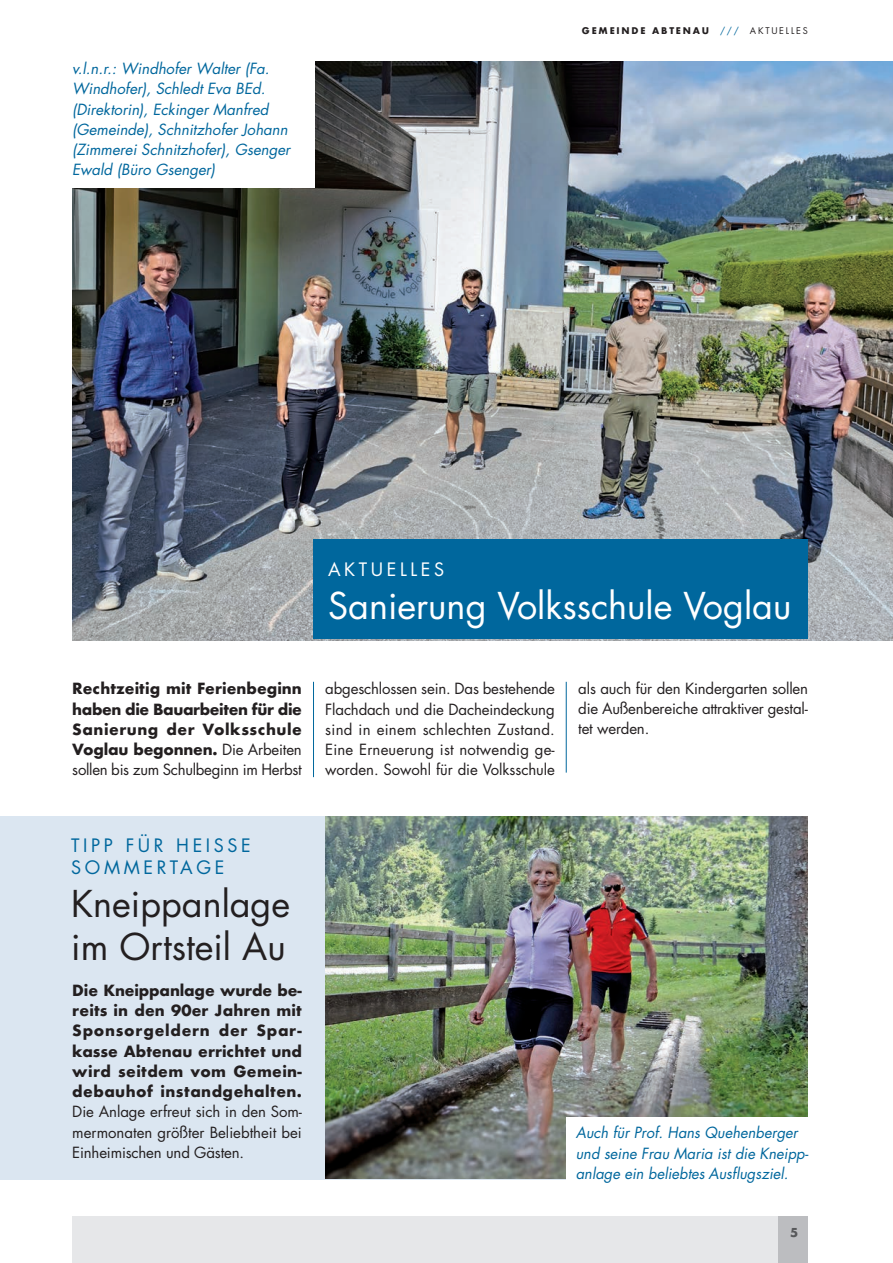
<style>
.page{position:relative;width:893px;height:1263px;background:#fff}
.page>*{position:absolute;margin:0;border:0;box-sizing:border-box;transform-origin:0 0}
.t1{font:36px "Futura";color:#fff}
.t2{font:36px/43.2px "Futura";color:#231f20}
.t3{font:18px/21.6px "Futura";letter-spacing:.2em;color:#00679d}
.t4{font:18px "Futura";letter-spacing:.2em;color:#fff}
.t5{font:15px/20.2px "Futura";letter-spacing:-.01em;color:#231f20;text-align:justify}
.t6{font:700 15px/20.2px "Futura";letter-spacing:.03em;color:#231f20;text-align:justify}
.t7{font:italic 15px/20.2px "Futura";color:#00679d}
.t8{font:700 12px "Futura";color:#57585a}
.t9{font:700 9px "Futura";letter-spacing:.2em;color:#231f20}
.s1{font-weight:400;color:#00679d}
.s2{font-weight:400}
</style>
<div class="page">
<div style="left:72px;top:1216px;width:736px;height:47px;background:#e6e7e9"></div>
<div style="left:778px;top:1216px;width:30px;height:47px;background:#bcbdc0"></div>
<div style="left:0;top:817px;width:802px;height:363px;background:#dbe6f1"></div>
<img style="left:72px;top:62px;width:821px;height:578px">
<img style="left:325px;top:817px;width:483px;height:362px">
<hr style="left:313px;top:682px;width:1px;height:95px;background:#00679d">
<hr style="left:566px;top:682px;width:1px;height:91px;background:#00679d">
<div style="left:313px;top:539px;width:494px;height:100px;background:#00679d"></div>
<div style="left:566px;top:1117px;width:260px;height:71px;background:#fff"></div>
<div style="left:63px;top:53px;width:252px;height:134px;background:#fff"></div>
<p class="t7" style="left:72px;top:58px;width:220px">v.l.n.r.: Windhofer Walter (Fa.<br>Windhofer), Schledt Eva BEd. (Direktorin), Eckinger Manfred (Gemeinde), Schnitzhofer Johann (Zimmerei Schnitzhofer), Gsenger<br>Ewald (Büro Gsenger)</p>
<p class="t9" style="left:582px;top:25px;width:227px">GEMEINDE ABTENAU <span class="s1">///</span> <span class="s2">AKTUELLES</span></p>
<p class="t6" style="left:72px;top:678px;width:231px">Rechtzeitig mit Ferienbeginn haben die Bauarbeiten für die Sanierung der Volksschule Voglau begonnen. <span class="s2">Die Arbeiten sollen bis zum Schulbeginn im Herbst</span></p>
<p class="t3" style="left:71px;top:834px;width:181px">TIPP FÜR HEISSE<br>SOMMERTAGE</p>
<h1 class="t2" style="left:71px;top:881px;width:220px">Kneippanlage im Ortsteil Au</h1>
<p class="t6" style="left:72px;top:980px;width:231px">Die Kneippanlage wurde be&shy;reits in den 90er Jahren mit Sponsorgeldern der Spar&shy;kasse Abtenau errichtet und wird seitdem vom Gemein&shy;debauhof instandgehalten.</p>
<p class="t5" style="left:72px;top:1101px;width:231px">Die Anlage erfreut sich in den Som&shy;mermonaten größter Beliebtheit bei Einheimischen und Gästen.</p>
<p class="t4" style="left:328px;top:557px;width:117px">AKTUELLES</p>
<h1 class="t1" style="left:328px;top:581px;width:465px">Sanierung Volksschule Voglau</h1>
<p class="t5" style="left:325px;top:678px;width:231px">abgeschlossen sein. Das bestehende Flachdach und die Dacheindeckung sind in einem schlechten Zustand.<br>Eine Erneuerung ist notwendig ge&shy;worden. Sowohl für die Volksschule</p>
<p class="t5" style="left:578px;top:678px;width:231px">als auch für den Kindergarten sollen die Außenbereiche attraktiver gestal&shy;tet werden.</p>
<p class="t7" style="left:576px;top:1122px;width:234px">Auch für Prof. Hans Quehenberger und seine Frau Maria ist die Kneipp&shy;anlage ein beliebtes Ausflugsziel.</p>
<p class="t8" style="left:790px;top:1224px;width:10px">5</p>
</div>
